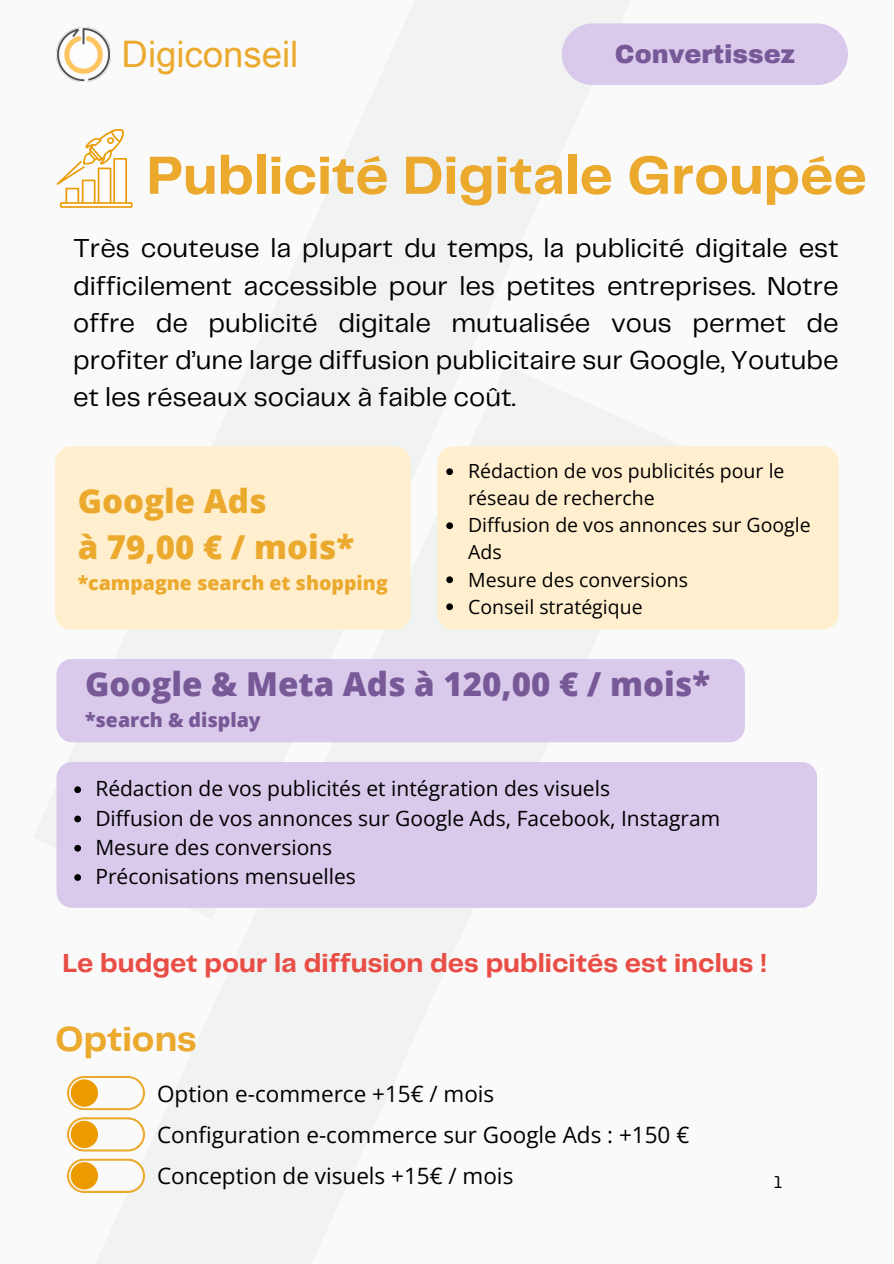
<style>
.page{position:relative;width:894px;height:1264px;background:#fff}
.page>*{position:absolute;margin:0;border:0;box-sizing:border-box;transform-origin:0 0}
.t1{font:700 55.65px "Telegraf";color:#ebaa2e}
.t2{font:36.45px "Arial Unicode MS";color:#ebaa2e}
.t3{font:700 36.15px "Telegraf";color:#ebaa2e}
.t4{font:800 33px "Open Sans";color:#765996}
.t5{font:800 33px "Open Sans";color:#ebaa2e}
.t6{font:700 27.15px "Telegraf";color:#e84e45}
.t7{font:27px/37.2px "Telegraf";color:#000;text-align:justify}
.t8{font:900 25.5px "Archivo";color:#765996}
.t9{font:22.5px "Open Sans";color:#000}
.t10{font:21px "Open Sans";color:#000}
.t11{font:19.5px/27px "Open Sans";color:#000}
.t12{font:800 19.5px "Open Sans";color:#ebaa2e}
.t13{font:800 19.5px "Open Sans";color:#765996}
.t14{font:18px "Telegraf";color:#000}
</style>
<div class="page">
<div style="left:0;top:0;width:893px;height:1263px;background:#fafafa"></div>
<div style="left:561px;top:23px;width:286px;height:62px;background:#d9c9eb;border-radius:31px"></div>
<div style="left:55px;top:446px;width:355px;height:183px;background:#ffefcf"></div>
<img style="left:56px;top:27px;width:54px;height:54px">
<svg style="left:67px;top:1075px;width:78px;height:35px"></svg>
<svg style="left:67px;top:1117px;width:78px;height:34px"></svg>
<svg style="left:57px;top:129px;width:76px;height:79px"></svg>
<div style="left:437px;top:446px;width:401px;height:183px;background:#ffefcf"></div>
<svg style="left:446px;top:468px;width:7px;height:7px"></svg>
<svg style="left:446px;top:522px;width:7px;height:7px"></svg>
<svg style="left:446px;top:576px;width:7px;height:7px"></svg>
<svg style="left:446px;top:603px;width:7px;height:7px"></svg>
<div style="left:56px;top:659px;width:688px;height:83px;background:#d9c9eb"></div>
<div style="left:56px;top:762px;width:760px;height:145px;background:#d9c9eb"></div>
<svg style="left:74px;top:786px;width:7px;height:7px"></svg>
<svg style="left:74px;top:815px;width:7px;height:7px"></svg>
<svg style="left:74px;top:844px;width:7px;height:7px"></svg>
<svg style="left:74px;top:874px;width:7px;height:6px"></svg>
<svg style="left:67px;top:1158px;width:78px;height:34px"></svg>
<h2 class="t2" style="left:122px;top:28px;width:178px">Digiconseil</h2>
<p class="t8" style="left:614px;top:40px;width:181px">Convertissez</p>
<p class="t1" style="left:147px;top:151px;width:721px">Publicité Digitale Groupée</p>
<p class="t7" style="left:73px;top:231px;width:767px">Très couteuse la plupart du temps, la publicité digitale est difficilement accessible pour les petites entreprises. Notre offre de publicité digitale mutualisée vous permet de profiter d’une large diffusion publicitaire sur Google, Youtube et les réseaux sociaux à faible coût.</p>
<p class="t5" style="left:78px;top:477px;width:190px">Google Ads</p>
<p class="t5" style="left:78px;top:523px;width:278px">à 79,00 € / mois*</p>
<p class="t12" style="left:78px;top:569px;width:311px">*campagne search et shopping</p>
<h5 class="t11" style="left:468px;top:457px;width:318px">Rédaction de vos publicités pour le réseau de recherche</h5>
<h1 class="t11" style="left:468px;top:511px;width:344px">Diffusion de vos annonces sur Google<br>Ads</h1>
<h5 class="t11" style="left:468px;top:565px;width:221px">Mesure des conversions</h5>
<p class="t11" style="left:468px;top:592px;width:176px">Conseil stratégique</p>
<h2 class="t4" style="left:85px;top:660px;width:626px">Google &amp; Meta Ads à 120,00 € / mois*</h2>
<h2 class="t13" style="left:85px;top:706px;width:177px">*search &amp; display</h2>
<p class="t10" style="left:95px;top:774px;width:516px">Rédaction de vos publicités et intégration des visuels</p>
<p class="t10" style="left:95px;top:803px;width:626px">Diffusion de vos annonces sur Google Ads, Facebook, Instagram</p>
<p class="t10" style="left:95px;top:832px;width:238px">Mesure des conversions</p>
<h4 class="t10" style="left:95px;top:861px;width:262px">Préconisations mensuelles</h4>
<h6 class="t6" style="left:62px;top:951px;width:706px">Le budget pour la diffusion des publicités est inclus !</h6>
<h3 class="t3" style="left:55px;top:1023px;width:143px">Options</h3>
<p class="t9" style="left:157px;top:1077px;width:338px">Option e-commerce +15€ / mois</p>
<p class="t9" style="left:157px;top:1118px;width:533px">Configuration e-commerce sur Google Ads : +150 €</p>
<p class="t9" style="left:157px;top:1160px;width:358px">Conception de visuels +15€ / mois</p>
<p class="t14" style="left:773px;top:1174px;width:10px">1</p>
</div>
